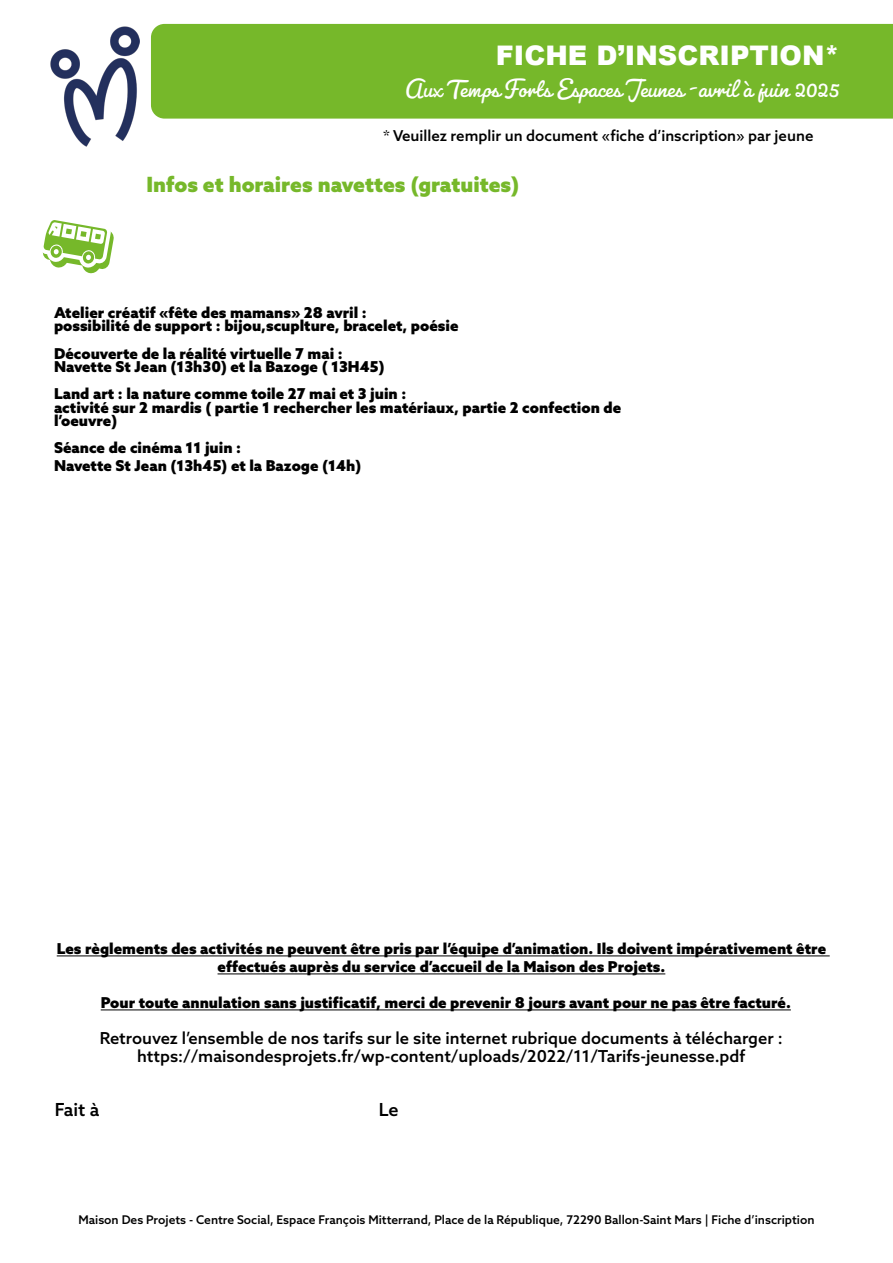
<style>
.page{position:relative;width:893px;height:1263px;background:#fff}
.page>*{position:absolute;margin:0;border:0;box-sizing:border-box;transform-origin:0 0}
.t1{font:27px "Pacifico";color:#fff}
.t2{font:900 27px "Arial";color:#fff}
.t3{font:900 21px "Azo Sans";color:#76b82a}
.t4{font:500 18px "Azo Sans";letter-spacing:-.005em;color:#000}
.t5{font:500 16.5px/18px "Azo Sans";color:#000;text-align:center}
.t6{font:900 15px/13.5px "Azo Sans";color:#000}
.t7{font:500 15px "Azo Sans";color:#000}
.t8{font:500 12px "Azo Sans";color:#000}
</style>
<div class="page">
<div style="left:151px;top:24px;width:742px;height:95px;background:#76b82a"></div>
<img style="left:50px;top:26px;width:89px;height:120px">
<svg style="left:42px;top:220px;width:72px;height:54px"></svg>
<hr style="left:57px;top:955px;width:773px;height:1px;background:#000">
<hr style="left:218px;top:973px;width:447px;height:1px;background:#000">
<hr style="left:101px;top:1009px;width:690px;height:1px;background:#000">
<h1 class="t2" style="left:496px;top:35px;width:345px">FICHE D’INSCRIPTION*</h1>
<h1 class="t1" style="left:405px;top:72px;width:436px">Aux Temps Forts Espaces Jeunes -avril à juin 2025</h1>
<p class="t7" style="left:383px;top:126px;width:432px">* Veuillez remplir un document «fiche d’inscription» par jeune</p>
<h2 class="t3" style="left:146px;top:170px;width:375px">Infos et horaires navettes (gratuites)</h2>
<p class="t6" style="left:54px;top:305px;width:406px">Atelier créatif «fête des mamans» 28 avril :<br>possibilité de support : bijou,scuplture, bracelet, poésie</p>
<p class="t6" style="left:54px;top:346px;width:332px">Découverte de la réalité virtuelle 7 mai :<br>Navette St Jean (13h30) et la Bazoge ( 13H45)</p>
<p class="t6" style="left:54px;top:387px;width:569px">Land art : la nature comme toile 27 mai et 3 juin :<br>activité sur 2 mardis ( partie 1 rechercher les matériaux, partie 2 confection de l’oeuvre)</p>
<p class="t6" style="left:54px;top:439px;width:309px;line-height:18px">Séance de cinéma 11 juin :<br>Navette St Jean (13h45) et la Bazoge (14h)</p>
<p class="t6" style="left:57px;top:939px;width:771px;line-height:18px;text-align:center">Les règlements des activités ne peuvent être pris par l’équipe d’animation. Ils doivent impérativement être effectués auprès du service d’accueil de la Maison des Projets.</p>
<p class="t6" style="left:101px;top:996px;width:692px">Pour toute annulation sans justificatif, merci de prevenir 8 jours avant pour ne pas être facturé.</p>
<p class="t5" style="left:100px;top:1029px;width:684px">Retrouvez l’ensemble de nos tarifs sur le site internet rubrique documents à télécharger : https://maisondesprojets.fr/wp-content/uploads/2022/11/Tarifs-jeunesse.pdf</p>
<p class="t4" style="left:55px;top:1098px;width:46px">Fait à</p>
<p class="t4" style="left:379px;top:1098px;width:21px">Le</p>
<p class="t8" style="left:78px;top:1212px;width:738px">Maison Des Projets - Centre Social, Espace François Mitterrand, Place de la République, 72290 Ballon-Saint Mars | Fiche d’inscription</p>
</div>
